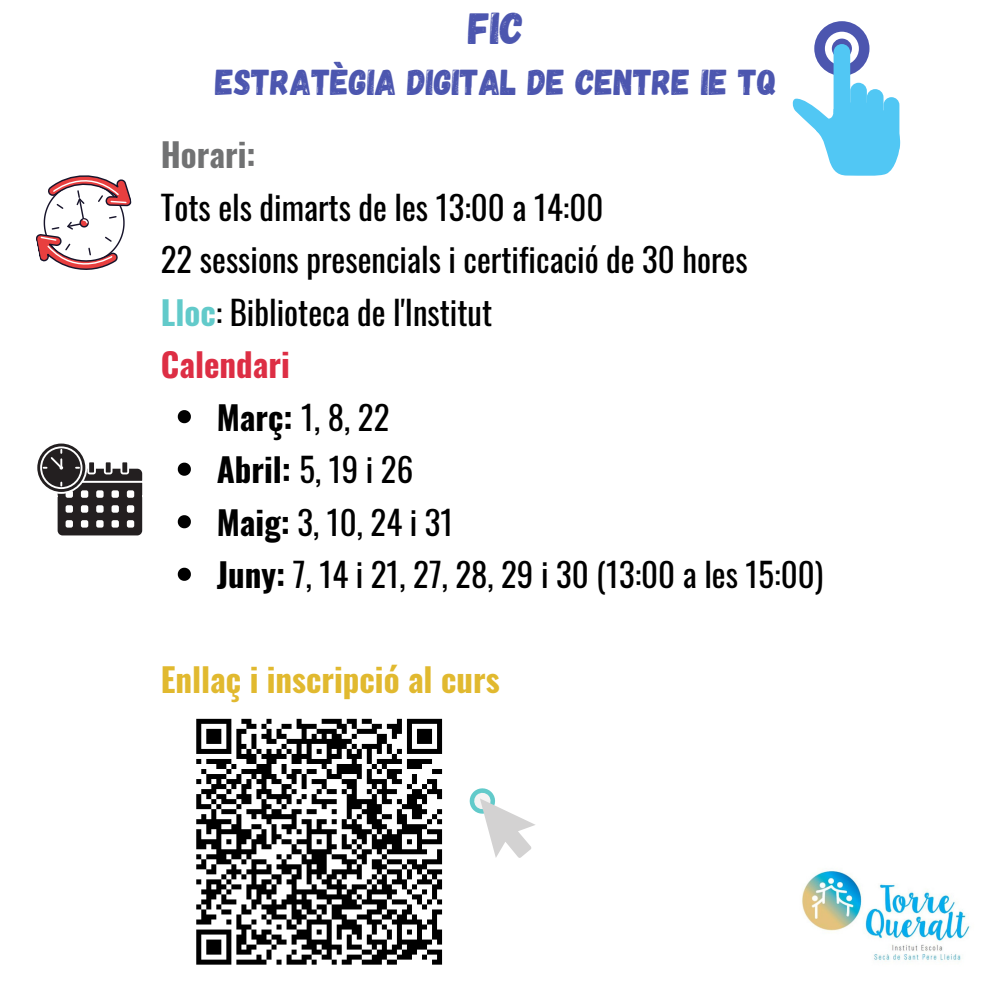
<style>
.page{position:relative;width:992px;height:992px;background:#fff}
.page>*{position:absolute;margin:0;border:0;box-sizing:border-box;transform-origin:0 0}
.t1{font:44.5px "Gagalin";color:#4c56af}
.t2{font:36px "Gagalin";color:#4c56af}
.t3{font:33px "Oswald";color:#000}
.t4{font:700 33px "Oswald";color:#e1b92f}
.t5{font:700 33px "Oswald";color:#dd2e44}
.t6{font:700 33px "Oswald";color:#717273}
.s1{font-weight:700;color:#62caca}
.s2{font-weight:700}
</style>
<div class="page">
<img style="left:802px;top:870px;width:168px;height:92px">
<svg style="left:178px;top:410px;width:13px;height:13px"></svg>
<svg style="left:178px;top:463px;width:13px;height:13px"></svg>
<svg style="left:178px;top:515px;width:13px;height:13px"></svg>
<svg style="left:178px;top:568px;width:13px;height:13px"></svg>
<svg style="left:196px;top:719px;width:246px;height:246px"></svg>
<svg style="left:469px;top:788px;width:66px;height:70px"></svg>
<svg style="left:36px;top:175px;width:96px;height:95px"></svg>
<svg style="left:814px;top:21px;width:55px;height:55px"></svg>
<div style="left:832px;top:39px;width:20px;height:20px;background:#4c56af;border-radius:50%"></div>
<div style="left:833px;top:44px;width:17px;height:75px;background:#51c7f4;border-radius:8px"></div>
<div style="left:850px;top:83px;width:17px;height:60px;background:#51c7f4;border-radius:8px"></div>
<div style="left:867px;top:89px;width:16px;height:61px;background:#51c7f4;border-radius:8px"></div>
<svg style="left:792px;top:98px;width:108px;height:78px"></svg>
<svg style="left:37px;top:443px;width:106px;height:93px"></svg>
<p class="t1" style="left:468px;top:0;width:57px">FIC</p>
<p class="t2" style="left:216px;top:59px;width:563px">ESTRATÈGIA DIGITAL DE CENTRE IE TQ</p>
<p class="t6" style="left:161px;top:129px;width:96px">Horari:</p>
<p class="t3" style="left:161px;top:181px;width:444px">Tots els dimarts de les 13:00 a 14:00</p>
<p class="t3" style="left:161px;top:234px;width:588px">22 sessions presencials i certificació de 30 hores</p>
<p class="t3" style="left:161px;top:286px;width:333px"><span class="s1">Lloc</span>: Biblioteca de l'Institut</p>
<p class="t5" style="left:161px;top:339px;width:130px">Calendari</p>
<p class="t3" style="left:217px;top:391px;width:174px"><span class="s2">Març:</span> 1, 8, 22</p>
<p class="t3" style="left:217px;top:444px;width:198px"><span class="s2">Abril:</span> 5, 19 i 26</p>
<p class="t3" style="left:217px;top:496px;width:238px"><span class="s2">Maig:</span> 3, 10, 24 i 31</p>
<p class="t3" style="left:217px;top:549px;width:608px"><span class="s2">Juny:</span> 7, 14 i 21, 27, 28, 29 i 30 (13:00 a les 15:00)</p>
<p class="t4" style="left:161px;top:654px;width:340px">Enllaç i inscripció al curs</p>
</div>
